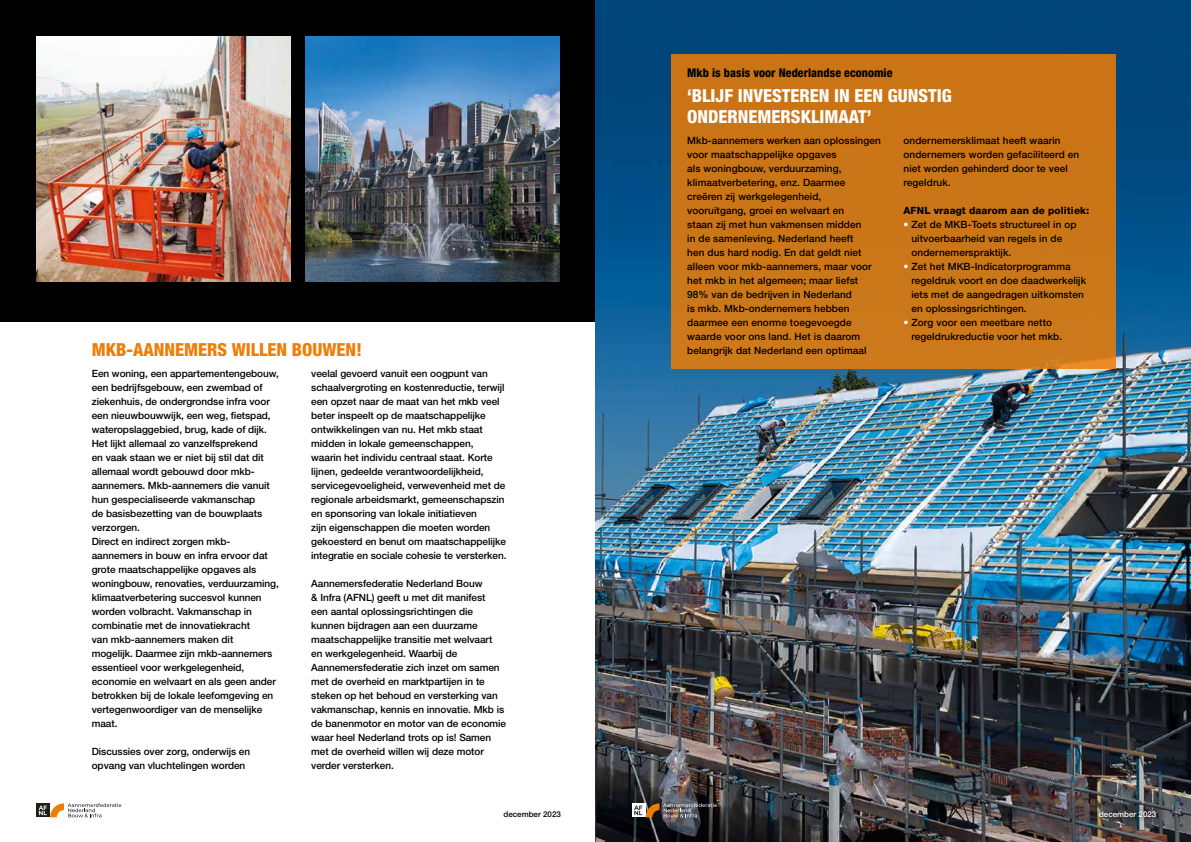
<style>
.page{position:relative;width:1191px;height:842px;background:#fff}
.page>*{position:absolute;margin:0;border:0;box-sizing:border-box;transform-origin:0 0}
.t1{font:800 condensed 18px/21px "Helvetica Neue LT Pro";color:#fff}
.t2{font:800 condensed 18px "Helvetica Neue LT Pro";color:#ef7d04}
.t3{font:800 condensed 12px "Helvetica Neue LT Pro";color:#000}
.t4{font:500 10px/14px "Helvetica Neue LT Pro";letter-spacing:-.005em;color:#000}
.t5{font:800 10px "Helvetica Neue LT Pro";letter-spacing:.01em;color:#000}
.t6{font:500 8px "Helvetica Neue LT Pro";color:#000}
.t7{font:500 8px "Helvetica Neue LT Pro";color:#fff}
.s1{color:#fff}
</style>
<div class="page">
<div style="left:0;top:0;width:604px;height:322px;background:#000"></div>
<img style="left:36px;top:36px;width:254px;height:246px">
<img style="left:305px;top:36px;width:254px;height:245px">
<svg style="left:36px;top:803px;width:3px;height:14px"></svg>
<svg style="left:39px;top:803px;width:82px;height:14px"></svg>
<img style="left:595px;top:0;width:596px;height:842px">
<div style="left:671px;top:54px;width:445px;height:315px;background:#ca7618"></div>
<svg style="left:1094px;top:806px;width:67px;height:16px"></svg>
<div style="left:631px;top:803px;width:14px;height:14px;background:#fff"></div>
<svg style="left:634px;top:803px;width:83px;height:14px"></svg>
<h1 class="t2" style="left:92px;top:339px;width:272px">MKB-AANNEMERS WILLEN BOUWEN!</h1>
<p class="t4" style="left:92px;top:366px;width:189px">Een woning, een appartementengebouw, een bedrijfsgebouw, een zwembad of ziekenhuis, de ondergrondse infra voor een nieuwbouwwijk, een weg, fietspad, wateropslaggebied, brug, kade of dijk.<br>Het lijkt allemaal zo vanzelfsprekend<br>en vaak staan we er niet bij stil dat dit allemaal wordt gebouwd door mkb&shy;aannemers. Mkb-aannemers die vanuit hun gespecialiseerde vakmanschap<br>de basisbezetting van de bouwplaats verzorgen.<br>Direct en indirect zorgen mkb&shy;aannemers in bouw en infra ervoor dat grote maatschappelijke opgaves als woningbouw, renovaties, verduurzaming, klimaatverbetering succesvol kunnen worden volbracht. Vakmanschap in combinatie met de innovatiekracht<br>van mkb-aannemers maken dit<br>mogelijk. Daarmee zijn mkb-aannemers essentieel voor werkgelegenheid, economie en welvaart en als geen ander betrokken bij de lokale leefomgeving en vertegenwoordiger van de menselijke maat.</p>
<p class="t4" style="left:92px;top:744px;width:160px">Discussies over zorg, onderwijs en opvang van vluchtelingen worden</p>
<p class="t4" style="left:311px;top:366px;width:197px">veelal gevoerd vanuit een oogpunt van schaalvergroting en kostenreductie, terwijl een opzet naar de maat van het mkb veel beter inspeelt op de maatschappelijke ontwikkelingen van nu. Het mkb staat midden in lokale gemeenschappen,<br>waarin het individu centraal staat. Korte lijnen, gedeelde verantwoordelijkheid, servicegevoeligheid, verwevenheid met de regionale arbeidsmarkt, gemeenschapszin en sponsoring van lokale initiatieven<br>zijn eigenschappen die moeten worden gekoesterd en benut om maatschappelijke integratie en sociale cohesie te versterken.</p>
<p class="t4" style="left:311px;top:576px;width:196px">Aannemersfederatie Nederland Bouw<br>&amp; Infra (AFNL) geeft u met dit manifest<br>een aantal oplossingsrichtingen die kunnen bijdragen aan een duurzame maatschappelijke transitie met welvaart<br>en werkgelegenheid. Waarbij de Aannemersfederatie zich inzet om samen met de overheid en marktpartijen in te steken op het behoud en versterking van vakmanschap, kennis en innovatie. Mkb is de banenmotor en motor van de economie waar heel Nederland trots op is! Samen met de overheid willen wij deze motor verder versterken.</p>
<p class="t6" style="left:503px;top:809px;width:59px">december 2023</p>
<p class="t3" style="left:687px;top:65px;width:207px">Mkb is basis voor Nederlandse economie</p>
<h1 class="t1" style="left:687px;top:85px;width:266px">‘BLIJF INVESTEREN IN EEN GUNSTIG<br>ONDERNEMERSKLIMAAT’</h1>
<p class="t4" style="left:687px;top:133px;width:195px">Mkb-aannemers werken aan oplossingen voor maatschappelijke opgaves<br>als woningbouw, verduurzaming, klimaatverbetering, enz. Daarmee creëren zij werkgelegenheid, vooruitgang, groei en welvaart en<br>staan zij met hun vakmensen midden<br>in de samenleving. Nederland heeft<br>hen dus hard nodig. En dat geldt niet alleen voor mkb-aannemers, maar voor het mkb in het algemeen; maar liefst 98% van de bedrijven in Nederland<br>is mkb. Mkb-ondernemers hebben daarmee een enorme toegevoegde waarde voor ons land. Het is daarom belangrijk dat Nederland een optimaal</p>
<p class="t4" style="left:903px;top:133px;width:177px">ondernemersklimaat heeft waarin ondernemers worden gefaciliteerd en niet worden gehinderd door te veel regeldruk.</p>
<p class="t5" style="left:903px;top:204px;width:187px">AFNL vraagt daarom aan de politiek:</p>
<p class="t4" style="left:911px;top:217px;width:167px;text-indent:-8px"><span class="s1">•</span> Zet de MKB-Toets structureel in op uitvoerbaarheid van regels in de ondernemerspraktijk.</p>
<p class="t4" style="left:911px;top:259px;width:176px;text-indent:-8px"><span class="s1">•</span> Zet het MKB-Indicatorprogramma regeldruk voort en doe daadwerkelijk iets met de aangedragen uitkomsten en oplossingsrichtingen.</p>
<p class="t4" style="left:911px;top:315px;width:152px;text-indent:-8px"><span class="s1">•</span> Zorg voor een meetbare netto regeldrukreductie voor het mkb.</p>
<p class="t7" style="left:1099px;top:809px;width:59px">december 2023</p>
</div>
